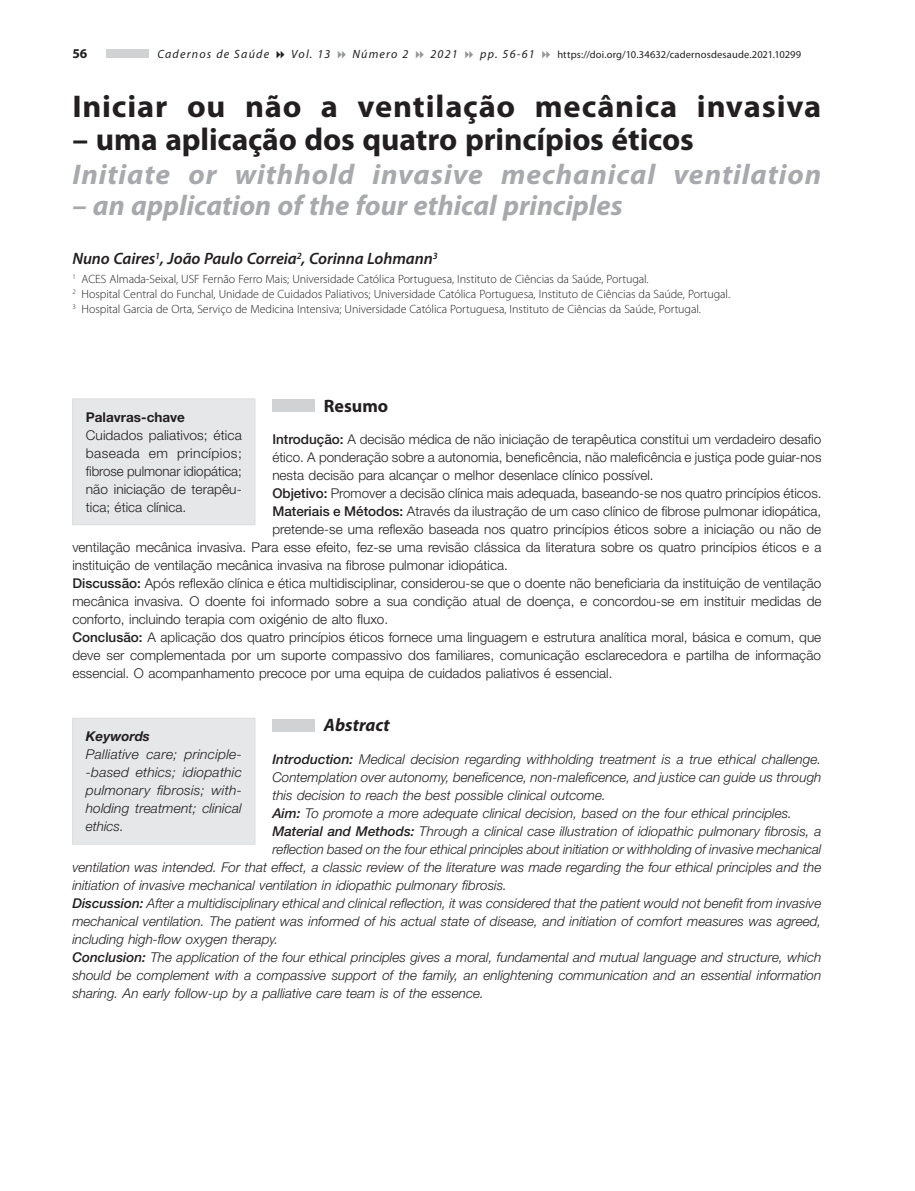
<style>
.page{position:relative;width:915px;height:1191px;background:#fff}
.page>*{position:absolute;margin:0;border:0;box-sizing:border-box;transform-origin:0 0}
.t1{font:700 31.5px "Myriad Pro";letter-spacing:.025em;color:#231f20}
.t2{font:700 31.5px "Myriad Pro";letter-spacing:.005em;color:#231f20}
.t3{font:italic 700 28.5px "Myriad Pro";letter-spacing:.025em;color:#a8a9ad}
.t4{font:italic 700 28.5px "Myriad Pro";color:#a8a9ad}
.t5{font:italic 700 18px "Myriad Pro";color:#231f20}
.t6{font:700 18px "Myriad Pro";color:#231f20}
.t7{font:italic 600 16.5px "Myriad Pro";letter-spacing:-.005em;color:#231f20}
.t8{font:300 13.5px/18px "Helvetica Neue LT Std";color:#231f20;text-align:justify}
.t9{font:italic 300 13.5px/18px "Helvetica Neue LT Std";color:#231f20;text-align:justify}
.t10{font:700 13.5px "Helvetica Neue LT Std";color:#231f20}
.t11{font:italic 700 13.5px "Helvetica Neue LT Std";color:#231f20}
.t12{font:700 13.5px "Myriad Pro";color:#231f20}
.t13{font:300 12px/15px "Myriad Pro";letter-spacing:-.005em;color:#231f20}
.t14{font:italic 12px "Myriad Pro";letter-spacing:.1em;color:#231f20}
.t15{font:10.5px "Myriad Pro";letter-spacing:.015em;color:#231f20}
.s1{font-weight:500}
</style>
<div class="page">
<div style="left:106px;top:49px;width:43px;height:9px;background:#d1d2d4"></div>
<div style="left:272px;top:399px;width:43px;height:13px;background:#d1d2d4"></div>
<div style="left:272px;top:718px;width:43px;height:13px;background:#d1d2d4"></div>
<div style="left:73px;top:399px;width:182px;height:126px;background:#e6e7e9"></div>
<div style="left:72px;top:398px;width:183px;height:127px;border:1px solid #dcdddf"></div>
<div style="left:73px;top:718px;width:182px;height:126px;background:#e6e7e9"></div>
<div style="left:72px;top:718px;width:183px;height:126px;border:1px solid #dcdddf"></div>
<p class="t12" style="left:72px;top:46px;width:16px">56</p>
<p class="t14" style="left:157px;top:47px;width:113px">Cadernos de Saúde</p>
<p class="t14" style="left:291px;top:47px;width:41px">Vol. 13</p>
<p class="t14" style="left:352px;top:47px;width:57px">Número 2</p>
<p class="t14" style="left:430px;top:47px;width:29px">2021</p>
<p class="t14" style="left:480px;top:47px;width:56px">pp. 56-61</p>
<p class="t15" style="left:557px;top:48px;width:245px">https://doi.org/10.34632/cadernosdesaude.2021.10299</p>
<h1 class="t1" style="left:72px;top:89px;width:750px">Iniciar ou não a ventilação mecânica invasiva</h1>
<h1 class="t2" style="left:72px;top:122px;width:623px">– uma aplicação dos quatro princípios éticos</h1>
<h2 class="t3" style="left:72px;top:159px;width:750px">Initiate or withhold invasive mechanical ventilation</h2>
<h2 class="t4" style="left:72px;top:189px;width:551px">– an application of the four ethical principles</h2>
<p class="t7" style="left:72px;top:249px;width:367px">Nuno Caires<sup>1</sup>, João Paulo Correia<sup>2</sup>, Corinna Lohmann<sup>3</sup></p>
<p class="t13" style="left:72px;top:272px;width:659px"><sup>1</sup> ACES Almada-Seixal, USF Fernão Ferro Mais; Universidade Católica Portuguesa, Instituto de Ciências da Saúde, Portugal.<br><sup>2</sup> Hospital Central do Funchal, Unidade de Cuidados Paliativos; Universidade Católica Portuguesa, Instituto de Ciências da Saúde, Portugal.<br><sup>3</sup> Hospital Garcia de Orta, Serviço de Medicina Intensiva; Universidade Católica Portuguesa, Instituto de Ciências da Saúde, Portugal.</p>
<h3 class="t6" style="left:324px;top:396px;width:66px">Resumo</h3>
<p class="t8" style="left:272px;top:430px;width:550px"><span class="s1">Introdução:</span> A decisão médica de não iniciação de terapêutica constitui um verdadeiro desafio</p>
<p class="t8" style="left:272px;top:448px;width:550px">ético. A ponderação sobre a autonomia, beneficência, não maleficência e justiça pode guiar-nos</p>
<p class="t8" style="left:272px;top:466px;width:382px">nesta decisão para alcançar o melhor desenlace clínico possível.</p>
<p class="t8" style="left:272px;top:484px;width:550px"><span class="s1">Objetivo:</span> Promover a decisão clínica mais adequada, baseando-se nos quatro princípios éticos.</p>
<p class="t8" style="left:272px;top:502px;width:550px"><span class="s1">Materiais e Métodos:</span> Através da ilustração de um caso clínico de fibrose pulmonar idiopática,</p>
<p class="t8" style="left:272px;top:520px;width:550px">pretende-se uma reflexão baseada nos quatro princípios éticos sobre a iniciação ou não de</p>
<p class="t8" style="left:72px;top:538px;width:750px">ventilação mecânica invasiva. Para esse efeito, fez-se uma revisão clássica da literatura sobre os quatro princípios éticos e a</p>
<p class="t8" style="left:72px;top:556px;width:437px">instituição de ventilação mecânica invasiva na fibrose pulmonar idiopática.</p>
<p class="t8" style="left:72px;top:574px;width:750px"><span class="s1">Discussão:</span> Após reflexão clínica e ética multidisciplinar, considerou-se que o doente não beneficiaria da instituição de ventilação</p>
<p class="t8" style="left:72px;top:592px;width:750px">mecânica invasiva. O doente foi informado sobre a sua condição atual de doença, e concordou-se em instituir medidas de</p>
<p class="t8" style="left:72px;top:610px;width:317px">conforto, incluindo terapia com oxigénio de alto fluxo.</p>
<p class="t8" style="left:72px;top:628px;width:750px"><span class="s1">Conclusão:</span> A aplicação dos quatro princípios éticos fornece uma linguagem e estrutura analítica moral, básica e comum, que</p>
<p class="t8" style="left:72px;top:646px;width:750px">deve ser complementada por um suporte compassivo dos familiares, comunicação esclarecedora e partilha de informação</p>
<p class="t8" style="left:72px;top:664px;width:541px">essencial. O acompanhamento precoce por uma equipa de cuidados paliativos é essencial.</p>
<h3 class="t5" style="left:324px;top:715px;width:67px">Abstract</h3>
<p class="t9" style="left:272px;top:749px;width:550px"><span class="s1">Introduction:</span> Medical decision regarding withholding treatment is a true ethical challenge.</p>
<p class="t9" style="left:272px;top:767px;width:550px">Contemplation over autonomy, beneficence, non-maleficence, and justice can guide us through</p>
<p class="t9" style="left:272px;top:785px;width:335px">this decision to reach the best possible clinical outcome.</p>
<p class="t9" style="left:272px;top:803px;width:521px"><span class="s1">Aim:</span> To promote a more adequate clinical decision, based on the four ethical principles.</p>
<p class="t9" style="left:272px;top:821px;width:550px"><span class="s1">Material and Methods:</span> Through a clinical case illustration of idiopathic pulmonary fibrosis, a</p>
<p class="t9" style="left:272px;top:839px;width:550px">reflection based on the four ethical principles about initiation or withholding of invasive mechanical</p>
<p class="t9" style="left:72px;top:857px;width:750px">ventilation was intended. For that effect, a classic review of the literature was made regarding the four ethical principles and the</p>
<p class="t9" style="left:72px;top:875px;width:436px">initiation of invasive mechanical ventilation in idiopathic pulmonary fibrosis.</p>
<p class="t9" style="left:72px;top:893px;width:750px"><span class="s1">Discussion:</span> After a multidisciplinary ethical and clinical reflection, it was considered that the patient would not benefit from invasive</p>
<p class="t9" style="left:72px;top:911px;width:750px">mechanical ventilation. The patient was informed of his actual state of disease, and initiation of comfort measures was agreed,</p>
<p class="t9" style="left:72px;top:929px;width:207px">including high-flow oxygen therapy.</p>
<p class="t9" style="left:72px;top:947px;width:750px"><span class="s1">Conclusion:</span> The application of the four ethical principles gives a moral, fundamental and mutual language and structure, which</p>
<p class="t9" style="left:72px;top:965px;width:750px">should be complement with a compassive support of the family, an enlightening communication and an essential information</p>
<p class="t9" style="left:72px;top:983px;width:413px">sharing. An early follow-up by a palliative care team is of the essence.</p>
<p class="t10" style="left:86px;top:408px;width:101px">Palavras-chave</p>
<p class="t8" style="left:86px;top:425px;width:157px">Cuidados paliativos; ética baseada em princípios; fibrose pulmonar idiopática; não iniciação de terapêu&shy;tica; ética clínica.</p>
<p class="t11" style="left:86px;top:728px;width:66px">Keywords</p>
<p class="t9" style="left:86px;top:745px;width:157px">Palliative care; principle--based ethics; idiopathic pulmonary fibrosis; with&shy;holding treatment; clinical ethics.</p>
</div>
